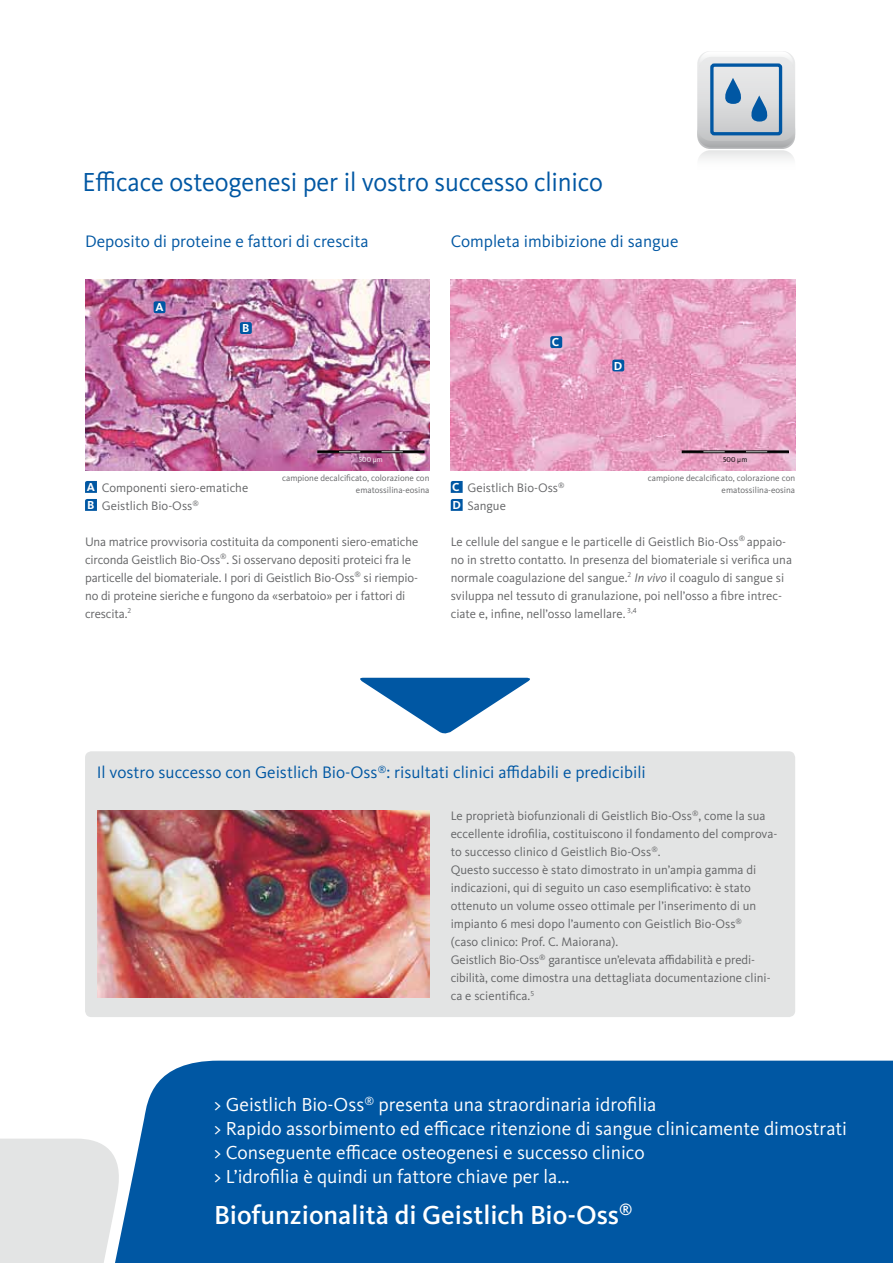
<style>
.page{position:relative;width:893px;height:1263px;background:#fff}
.page>*{position:absolute;margin:0;border:0;box-sizing:border-box;transform-origin:0 0}
.t1{font:27px "Kievit OT";letter-spacing:-.01em;color:#0057a3}
.t2{font:500 27px "Kievit OT";color:#fff}
.t3{font:19.5px/24px "Kievit OT";color:#fff}
.t4{font:17.25px "Kievit OT";color:#0057a3}
.t5{font:12.75px/18px "Kievit OT";color:#646567}
.t6{font:700 12px "Kievit OT";color:#fff}
.t7{font:9px/12px "Kievit OT";color:#646567;text-align:right}
.t8{font:7.5px "Kievit OT";color:#fff}
.t9{font:7.5px "Kievit OT";color:#000}
.s1{font-weight:700;font-size:12px;color:#fff}
.s2{font-style:italic}
</style>
<div class="page">
<div style="left:125px;top:1061px;width:768px;height:202px;background:#0057a3"></div>
<svg style="left:0;top:1138px;width:125px;height:125px;background:#e2e4e5"></svg>
<svg style="left:697px;top:51px;width:98px;height:108px;background:#bdcad5"></svg>
<svg style="left:85px;top:481px;width:12px;height:12px"></svg>
<svg style="left:85px;top:499px;width:12px;height:12px"></svg>
<img style="left:451px;top:279px;width:344px;height:192px">
<svg style="left:451px;top:481px;width:12px;height:12px"></svg>
<svg style="left:451px;top:499px;width:12px;height:12px"></svg>
<div style="left:550px;top:336px;width:12px;height:12px;background:#0057a3;border-radius:2px"></div>
<div style="left:612px;top:360px;width:12px;height:11px;background:#0057a3;border-radius:2px"></div>
<div style="left:85px;top:751px;width:710px;height:266px;background:#e3e4e4;border-radius:6px"></div>
<img style="left:98px;top:810px;width:331px;height:188px">
<svg style="left:360px;top:678px;width:170px;height:56px"></svg>
<img style="left:85px;top:279px;width:344px;height:192px">
<div style="left:240px;top:322px;width:12px;height:12px;background:#0057a3;border-radius:2px"></div>
<div style="left:154px;top:301px;width:12px;height:12px;background:#0057a3;border-radius:2px"></div>
<hr style="left:682px;top:451px;width:21px;height:2px;background:#000">
<hr style="left:725px;top:451px;width:21px;height:2px;background:#000">
<hr style="left:767px;top:451px;width:21px;height:2px;background:#000">
<hr style="left:318px;top:451px;width:21px;height:2px;background:#000">
<hr style="left:360px;top:451px;width:22px;height:2px;background:#000">
<hr style="left:403px;top:451px;width:21px;height:2px;background:#000">
<h1 class="t1" style="left:82px;top:166px;width:522px">Efficace osteogenesi per il vostro successo clinico</h1>
<h3 class="t4" style="left:85px;top:231px;width:285px">Deposito di proteine e fattori di crescita</h3>
<h3 class="t4" style="left:451px;top:231px;width:229px">Completa imbibizione di sangue</h3>
<p class="t6" style="left:155px;top:300px;width:10px">A</p>
<p class="t6" style="left:242px;top:321px;width:9px">B</p>
<p class="t6" style="left:552px;top:335px;width:9px">C</p>
<p class="t6" style="left:614px;top:358px;width:10px">D</p>
<p class="t5" style="left:87px;top:479px;width:163px"><span class="s1">A</span> Componenti siero-ematiche<br><span class="s1">B</span> Geistlich Bio-Oss<sup>®</sup></p>
<p class="t8" style="left:359px;top:455px;width:26px">500 µm</p>
<p class="t9" style="left:723px;top:455px;width:26px">500 µm</p>
<p class="t7" style="left:282px;top:471px;width:149px">campione decalcificato, colorazione con ematossilina-eosina</p>
<p class="t7" style="left:648px;top:471px;width:149px">campione decalcificato, colorazione con ematossilina-eosina</p>
<p class="t5" style="left:452px;top:479px;width:114px"><span class="s1">C</span> Geistlich Bio-Oss<sup>®<br></sup><span class="s1">D</span> Sangue</p>
<p class="t5" style="left:85px;top:532px;width:335px">Una matrice provvisoria costituita da componenti siero-ematiche circonda Geistlich Bio-Oss<sup>®</sup>. Si osservano depositi proteici fra le particelle del biomateriale. I pori di Geistlich Bio-Oss<sup>®</sup> si riempio&shy;no di proteine sieriche e fungono da «serbatoio» per i fattori di crescita.<sup>2</sup></p>
<p class="t5" style="left:451px;top:532px;width:343px">Le cellule del sangue e le particelle di Geistlich Bio-Oss<sup>®</sup> appaio&shy;no in stretto contatto. In presenza del biomateriale si verifica una normale coagulazione del sangue.<sup>2</sup> <span class="s2">In vivo</span> il coagulo di sangue si sviluppa nel tessuto di granulazione, poi nell’osso a fibre intrec&shy;ciate e, infine, nell’osso lamellare. <sup>3,4</sup></p>
<h3 class="t4" style="left:97px;top:762px;width:551px">Il vostro successo con Geistlich Bio-Oss<sup>®</sup>: risultati clinici affidabili e predicibili</h3>
<p class="t5" style="left:451px;top:806px;width:328px">Le proprietà biofunzionali di Geistlich Bio-Oss<sup>®</sup>, come la sua eccellente idrofilia, costituiscono il fondamento del comprova&shy;to successo clinico d Geistlich Bio-Oss<sup>®</sup>.<br>Questo successo è stato dimostrato in un’ampia gamma di indicazioni, qui di seguito un caso esemplificativo: è stato ottenuto un volume osseo ottimale per l’inserimento di un impianto 6 mesi dopo l’aumento con Geistlich Bio-Oss<sup>®<br></sup>(caso clinico: Prof. C. Maiorana).<br>Geistlich Bio-Oss<sup>®</sup> garantisce un’elevata affidabilità e predi&shy;cibilità, come dimostra una dettagliata documentazione clini&shy;ca e scientifica.<sup>5</sup></p>
<p class="t3" style="left:214px;top:1092px;width:634px">&gt; Geistlich Bio-Oss<sup>®</sup> presenta una straordinaria idrofilia<br>&gt; Rapido assorbimento ed efficace ritenzione di sangue clinicamente dimostrati &gt; Conseguente efficace osteogenesi e successo clinico<br>&gt; L’idrofilia è quindi un fattore chiave per la…</p>
<h1 class="t2" style="left:214px;top:1198px;width:420px">Biofunzionalità di Geistlich Bio-Oss<sup>®</sup></h1>
</div>
